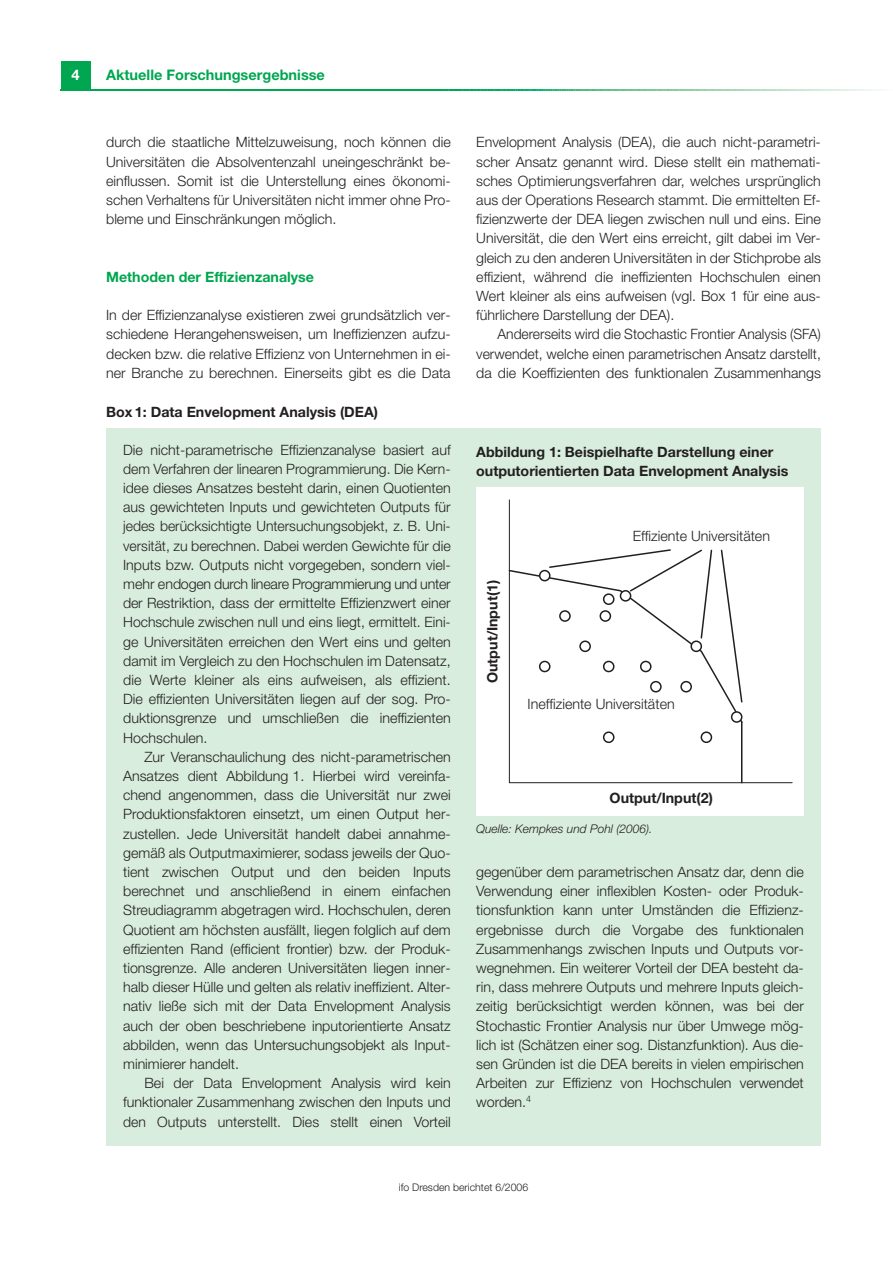
<style>
.page{position:relative;width:893px;height:1263px;background:#fff}
.page>*{position:absolute;margin:0;border:0;box-sizing:border-box;transform-origin:0 0}
.t1{font:700 14.7px "Helvetica Neue";color:#fff}
.t2{font:700 14.55px "Helvetica Neue";color:#00a650}
.t3{font:300 14.25px/19.2px "Helvetica Neue";color:#231f20;text-align:justify}
.t4{font:700 14.25px/18.8px "Helvetica Neue";color:#231f20}
.t5{font:700 14.25px "Helvetica Neue";color:#00a650}
.t6{font:italic 300 12px "Helvetica Neue";color:#231f20}
.t7{font:300 10.5px "Helvetica Neue";color:#231f20}
</style>
<div class="page">
<div style="left:106px;top:428px;width:714px;height:717px;background:#d8eddd"></div>
<div style="left:61px;top:61px;width:30px;height:30px;background:#00a650"></div>
<hr style="left:61px;top:89px;width:382px;height:2px;background:#00a650">
<svg style="left:443px;top:89px;width:437px;height:2px"></svg>
<div style="left:476px;top:487px;width:327px;height:329px;background:#fff"></div>
<svg style="left:508px;top:569px;width:235px;height:215px"></svg>
<hr style="left:509px;top:782px;width:283px;height:1px;background:#231f20">
<hr style="left:509px;top:500px;width:1px;height:283px;background:#231f20">
<div style="left:731px;top:712px;width:10px;height:10px;background:#fff;border-radius:50%"></div>
<div style="left:730px;top:711px;width:12px;height:12px;border:2px solid #231f20;border-radius:50%"></div>
<div style="left:603px;top:732px;width:10px;height:10px;background:#fff;border-radius:50%"></div>
<div style="left:603px;top:731px;width:11px;height:12px;border:2px solid #231f20;border-radius:50%"></div>
<div style="left:701px;top:732px;width:10px;height:10px;background:#fff;border-radius:50%"></div>
<div style="left:700px;top:731px;width:12px;height:12px;border:2px solid #231f20;border-radius:50%"></div>
<svg style="left:538px;top:549px;width:205px;height:155px"></svg>
<p class="t1" style="left:72px;top:70px;width:10px">4</p>
<p class="t2" style="left:106px;top:70px;width:220px">Aktuelle Forschungsergebnisse</p>
<p class="t3" style="left:106px;top:134px;width:346px">durch die staatliche Mittelzuweisung, noch können die Universitäten die Absolventenzahl uneingeschränkt be&shy;einflussen. Somit ist die Unterstellung eines ökonomi&shy;schen Verhaltens für Universitäten nicht immer ohne Pro&shy;bleme und Einschränkungen möglich.</p>
<p class="t5" style="left:106px;top:272px;width:209px">Methoden der Effizienzanalyse</p>
<p class="t3" style="left:106px;top:307px;width:346px">In der Effizienzanalyse existieren zwei grundsätzlich ver&shy;schiedene Herangehensweisen, um Ineffizienzen aufzu&shy;decken bzw. die relative Effizienz von Unternehmen in ei&shy;ner Branche zu berechnen. Einerseits gibt es die Data</p>
<p class="t4" style="left:106px;top:404px;width:273px">Box 1: Data Envelopment Analysis (DEA)</p>
<p class="t3" style="left:123px;top:441px;width:329px">Die nicht-parametrische Effizienzanalyse basiert auf dem Verfahren der linearen Programmierung. Die Kern&shy;idee dieses Ansatzes besteht darin, einen Quotienten aus gewichteten Inputs und gewichteten Outputs für jedes berücksichtigte Untersuchungsobjekt, z. B. Uni&shy;versität, zu berechnen. Dabei werden Gewichte für die Inputs bzw. Outputs nicht vorgegeben, sondern viel&shy;mehr endogen durch lineare Programmierung und unter der Restriktion, dass der ermittelte Effizienzwert einer Hochschule zwischen null und eins liegt, ermittelt. Eini&shy;ge Universitäten erreichen den Wert eins und gelten damit im Vergleich zu den Hochschulen im Datensatz, die Werte kleiner als eins aufweisen, als effizient.<br>Die effizienten Universitäten liegen auf der sog. Pro&shy;duktionsgrenze und umschließen die ineffizienten Hochschulen.</p>
<p class="t3" style="left:123px;top:749px;width:329px;text-indent:21px">Zur Veranschaulichung des nicht-parametrischen Ansatzes dient Abbildung 1. Hierbei wird vereinfa&shy;chend angenommen, dass die Universität nur zwei Produktionsfaktoren einsetzt, um einen Output her&shy;zustellen. Jede Universität handelt dabei annahme&shy;gemäß als Outputmaximierer, sodass jeweils der Quo&shy;tient zwischen Output und den beiden Inputs berechnet und anschließend in einem einfachen Streudiagramm abgetragen wird. Hochschulen, deren Quotient am höchsten ausfällt, liegen folglich auf dem effizienten Rand (efficient frontier) bzw. der Produk&shy;tionsgrenze. Alle anderen Universitäten liegen inner&shy;halb dieser Hülle und gelten als relativ ineffizient. Alter&shy;nativ ließe sich mit der Data Envelopment Analysis auch der oben beschriebene inputorientierte Ansatz abbilden, wenn das Untersuchungsobjekt als Input&shy;minimierer handelt.</p>
<p class="t3" style="left:123px;top:1075px;width:329px;text-indent:21px">Bei der Data Envelopment Analysis wird kein funktionaler Zusammenhang zwischen den Inputs und den Outputs unterstellt. Dies stellt einen Vorteil</p>
<p class="t3" style="left:476px;top:134px;width:346px">Envelopment Analysis (DEA), die auch nicht-parametri&shy;scher Ansatz genannt wird. Diese stellt ein mathemati&shy;sches Optimierungsverfahren dar, welches ursprünglich aus der Operations Research stammt. Die ermittelten Ef&shy;fizienzwerte der DEA liegen zwischen null und eins. Eine Universität, die den Wert eins erreicht, gilt dabei im Ver&shy;gleich zu den anderen Universitäten in der Stichprobe als effizient, während die ineffizienten Hochschulen einen Wert kleiner als eins aufweisen (vgl. Box 1 für eine aus&shy;führlichere Darstellung der DEA).</p>
<p class="t3" style="left:476px;top:326px;width:346px;text-indent:21px">Andererseits wird die Stochastic Frontier Analysis (SFA) verwendet, welche einen parametrischen Ansatz darstellt, da die Koeffizienten des funktionalen Zusammenhangs</p>
<p class="t4" style="left:476px;top:444px;width:314px">Abbildung 1: Beispielhafte Darstellung einer outputorientierten Data Envelopment Analysis</p>
<p class="t4" style="left:484px;top:683px;width:105px;rotate:-90deg">Output/Input(1)</p>
<p class="t3" style="left:632px;top:527px;width:139px">Effiziente Universitäten</p>
<p class="t3" style="left:527px;top:695px;width:149px">Ineffiziente Universitäten</p>
<p class="t4" style="left:609px;top:789px;width:105px">Output/Input(2)</p>
<p class="t6" style="left:476px;top:824px;width:178px">Quelle: Kempkes und Pohl (2006).</p>
<p class="t3" style="left:476px;top:864px;width:329px">gegenüber dem parametrischen Ansatz dar, denn die Verwendung einer inflexiblen Kosten- oder Produk&shy;tionsfunktion kann unter Umständen die Effizienz&shy;ergebnisse durch die Vorgabe des funktionalen Zusammenhangs zwischen Inputs und Outputs vor&shy;wegnehmen. Ein weiterer Vorteil der DEA besteht da&shy;rin, dass mehrere Outputs und mehrere Inputs gleich&shy;zeitig berücksichtigt werden können, was bei der Stochastic Frontier Analysis nur über Umwege mög&shy;lich ist (Schätzen einer sog. Distanzfunktion). Aus die&shy;sen Gründen ist die DEA bereits in vielen empirischen Arbeiten zur Effizienz von Hochschulen verwendet worden.<sup>4</sup></p>
<p class="t7" style="left:399px;top:1184px;width:131px">ifo Dresden berichtet 6/2006</p>
</div>
